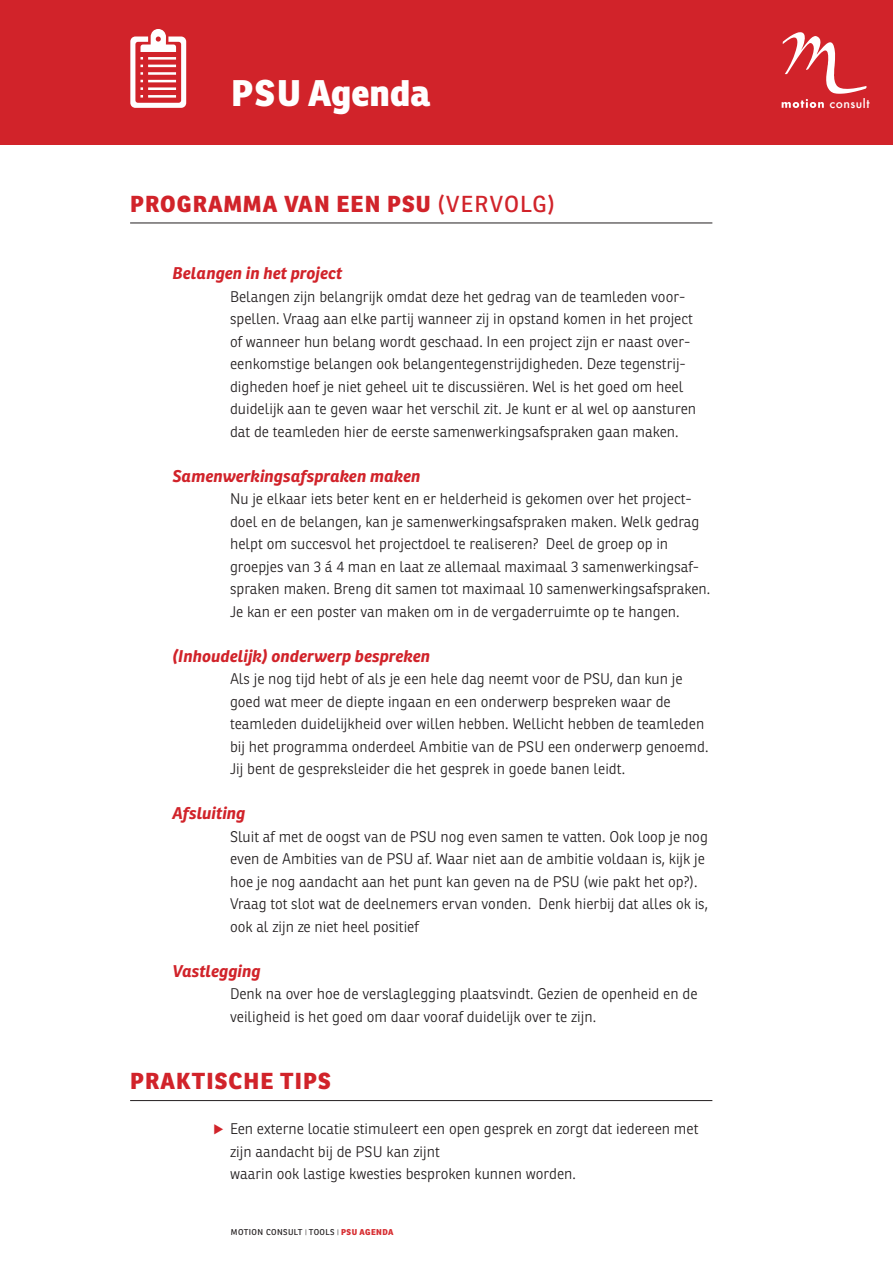
<style>
.page{position:relative;width:893px;height:1263px;background:#fff}
.page>*{position:absolute;margin:0;border:0;box-sizing:border-box;transform-origin:0 0}
.t1{font:800 36px "Ronnia Basic";color:#fff}
.Paragraph_Style_1{font:800 22.5px "Ronnia Basic";letter-spacing:.05em;color:#d1232a}
.Sub1{font:italic 700 16.5px "Ronnia Basic";color:#d1232a}
.t2{font:300 15px/22.5px "Ronnia Basic";color:#231f20}
.t3{font:500 12px "Futura";letter-spacing:.04em;color:#fff}
.t4{font:8.25px "Ronnia Basic Rg";letter-spacing:.05em;color:#231f20}
.s1{font-family:"Ronnia Basic Rg";font-weight:400}
.s2{font-family:"Proxima Nova";font-weight:700;font-size:16.5px;color:#d1232a}
.s3{font-family:"Proxima Nova"}
.s4{font-family:"Ronnia Basic";font-weight:800;color:#d72e32}
</style>
<div class="page">
<hr style="left:130px;top:223px;width:582px;height:1px;background:#231f20">
<hr style="left:130px;top:1100px;width:582px;height:1px;background:#231f20">
<div style="left:0;top:0;width:893px;height:144px;background:#d1232a"></div>
<svg style="left:782px;top:32px;width:85px;height:76px"></svg>
<p class="t1" style="left:231px;top:70px;width:201px">PSU Agenda</p>
<p class="Paragraph_Style_1" style="left:130px;top:189px;width:426px">PROGRAMMA VAN EEN PSU <span class="s1">(VERVOLG)</span></p>
<p class="Sub1" style="left:173px;top:263px;width:171px">Belangen in het project</p>
<p class="t2" style="left:230px;top:285px;width:468px">Belangen zijn belangrijk omdat deze het gedrag van de teamleden voor&shy;spellen. Vraag aan elke partij wanneer zij in opstand komen in het project of wanneer hun belang wordt geschaad. In een project zijn er naast over&shy;eenkomstige belangen ook belangentegenstrijdigheden. Deze tegenstrij&shy;digheden hoef je niet geheel uit te discussiëren. Wel is het goed om heel duidelijk aan te geven waar het verschil zit. Je kunt er al wel op aansturen dat de teamleden hier de eerste samenwerkingsafspraken gaan maken.</p>
<p class="Sub1" style="left:173px;top:465px;width:249px">Samenwerkingsafspraken maken</p>
<p class="t2" style="left:230px;top:487px;width:482px">Nu je elkaar iets beter kent en er helderheid is gekomen over het project&shy;doel en de belangen, kan je samenwerkingsafspraken maken. Welk gedrag helpt om succesvol het projectdoel te realiseren? Deel de groep op in groepjes van 3 á 4 man en laat ze allemaal maximaal 3 samenwerkingsaf&shy;spraken maken. Breng dit samen tot maximaal 10 samenwerkingsafspraken.<br>Je kan er een poster van maken om in de vergaderruimte op te hangen.</p>
<p class="Sub1" style="left:173px;top:645px;width:259px">(Inhoudelijk) onderwerp bespreken</p>
<p class="t2" style="left:230px;top:667px;width:480px">Als je nog tijd hebt of als je een hele dag neemt voor de PSU, dan kun je goed wat meer de diepte ingaan en een onderwerp bespreken waar de teamleden duidelijkheid over willen hebben. Wellicht hebben de teamleden bij het programma onderdeel Ambitie van de PSU een onderwerp genoemd.<br>Jij bent de gespreksleider die het gesprek in goede banen leidt.</p>
<p class="Sub1" style="left:173px;top:803px;width:74px">Afsluiting</p>
<p class="t2" style="left:230px;top:825px;width:479px">Sluit af met de oogst van de PSU nog even samen te vatten. Ook loop je nog even de Ambities van de PSU af. Waar niet aan de ambitie voldaan is, kijk je hoe je nog aandacht aan het punt kan geven na de PSU (wie pakt het op?).<br>Vraag tot slot wat de deelnemers ervan vonden. Denk hierbij dat alles ok is, ook al zijn ze niet heel positief</p>
<p class="Sub1" style="left:173px;top:960px;width:90px">Vastlegging</p>
<p class="t2" style="left:230px;top:982px;width:469px">Denk na over hoe de verslaglegging plaatsvindt. Gezien de openheid en de veiligheid is het goed om daar vooraf duidelijk over te zijn.</p>
<p class="Paragraph_Style_1" style="left:130px;top:1066px;width:202px">PRAKTISCHE TIPS</p>
<p class="t2" style="left:230px;top:1117px;width:470px;text-indent:-17px"><span class="s2">⊲</span> Een externe locatie stimuleert een open gesprek en zorgt dat iedereen met zijn aandacht bij de PSU kan zijnt<br>waarin ook lastige kwesties besproken kunnen worden.</p>
<p class="t4" style="left:231px;top:1227px;width:164px">MOTION CONSULT <span class="s3">|</span> TOOLS <span class="s3">|</span> <span class="s4">PSU AGENDA</span></p>
<p class="t3" style="left:830px;top:95px;width:42px">consult</p>
</div>
